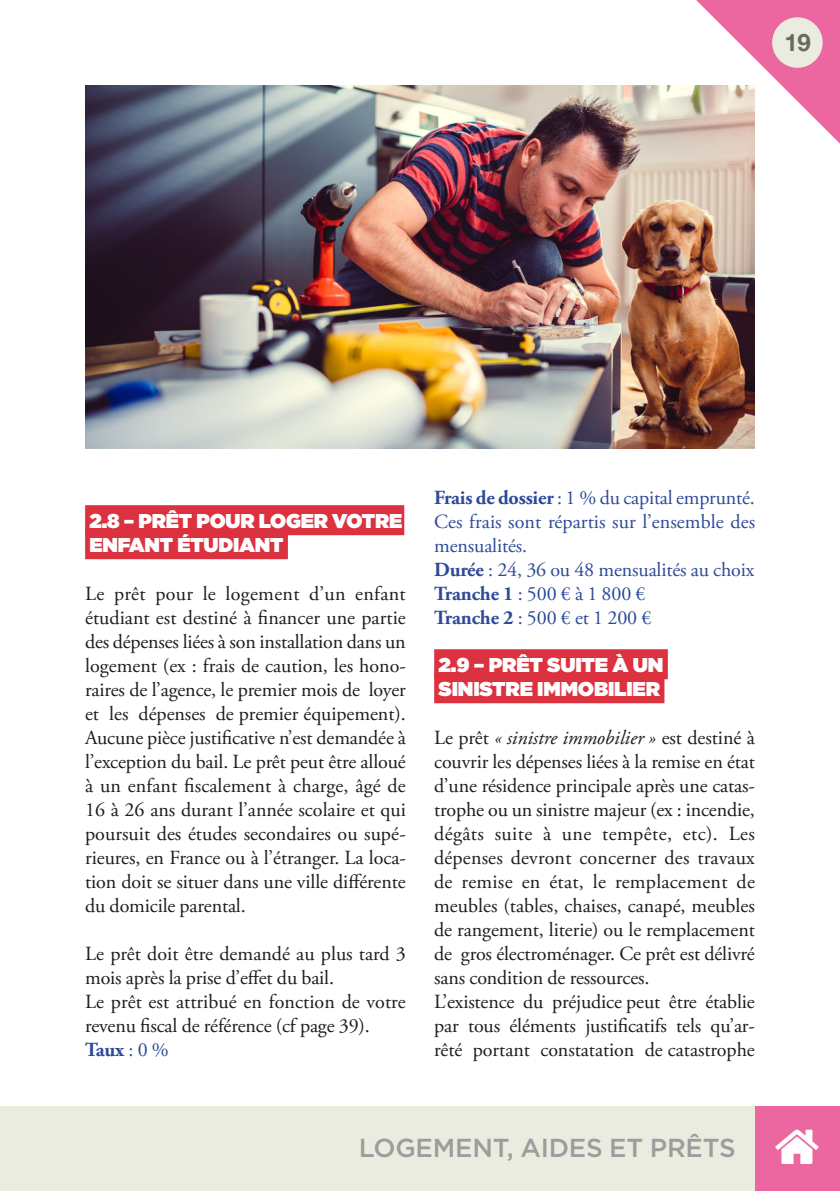
<style>
.page{position:relative;width:840px;height:1191px;background:#fff}
.page>*{position:absolute;margin:0;border:0;box-sizing:border-box;transform-origin:0 0}
.t1{font:500 26px "Gotham";letter-spacing:-.01em;color:#9d9d9d}
.t2{font:700 24px "Helvetica Neue";color:#68695f}
.t3{font:20px/24px "Adobe Garamond Pro";letter-spacing:-.005em;color:#1d1d1b;text-align:justify}
.t4{font:20px/24px "Adobe Garamond Pro";letter-spacing:-.005em;color:#2c4a9a}
.TITRE_NV1{font:900 20px/24px "Gotham";letter-spacing:-.01em;color:#fff}
.t5{font:700 20px "Adobe Garamond Pro";color:#2c4a9a}
.s1{font-weight:400}
.s2{font-weight:700}
.s3{font-style:italic}
</style>
<div class="page">
<svg style="left:696px;top:0;width:143px;height:279px"></svg>
<div style="left:771px;top:17px;width:51px;height:51px;background:#ebece0;border-radius:50%"></div>
<div style="left:0;top:1106px;width:839px;height:85px;background:#ebece0"></div>
<div style="left:754px;top:1106px;width:85px;height:85px;background:#ec66a0"></div>
<img style="left:85px;top:85px;width:669px;height:363px">
<div style="left:85px;top:505px;width:319px;height:30px;background:#dc3240"></div>
<div style="left:85px;top:529px;width:203px;height:30px;background:#dc3240"></div>
<div style="left:434px;top:649px;width:233px;height:30px;background:#dc3240"></div>
<div style="left:434px;top:673px;width:230px;height:30px;background:#dc3240"></div>
<p class="t2" style="left:784px;top:23px;width:28px">19</p>
<p class="TITRE_NV1" style="left:89px;top:509px;width:314px">2.8 – PRÊT POUR LOGER VOTRE<br>ENFANT ÉTUDIANT</p>
<p class="t3" style="left:85px;top:582px;width:322px">Le prêt pour le logement d’un enfant étudiant est destiné à financer une partie des dépenses liées à son installation dans un logement (ex : frais de caution, les hono&shy;raires de l’agence, le premier mois de loyer et les dépenses de premier équipement).<br>Aucune pièce justificative n’est demandée à l’exception du bail. Le prêt peut être alloué à un enfant fiscalement à charge, âgé de 16 à 26 ans durant l’année scolaire et qui poursuit des études secondaires ou supé&shy;rieures, en France ou à l’étranger. La loca&shy;tion doit se situer dans une ville différente du domicile parental.</p>
<p class="t3" style="left:85px;top:942px;width:322px">Le prêt doit être demandé au plus tard 3 mois après la prise d’effet du bail.</p>
<p class="t3" style="left:85px;top:990px;width:322px">Le prêt est attribué en fonction de votre revenu fiscal de référence (cf page 39).</p>
<p class="t5" style="left:85px;top:1038px;width:85px">Taux <span class="s1">: 0 %</span></p>
<p class="t4" style="left:434px;top:486px;width:322px"><span class="s2">Frais de dossier</span> : 1 % du capital emprunté.</p>
<p class="t4" style="left:434px;top:510px;width:322px">Ces frais sont répartis sur l’ensemble des mensualités.</p>
<p class="t4" style="left:434px;top:558px;width:321px"><span class="s2">Durée</span> : 24, 36 ou 48 mensualités au choix</p>
<p class="t4" style="left:434px;top:582px;width:213px"><span class="s2">Tranche 1</span> : 500 € à 1 800 €</p>
<p class="t4" style="left:434px;top:606px;width:219px"><span class="s2">Tranche 2</span> : 500 € et 1 200 €</p>
<p class="TITRE_NV1" style="left:438px;top:653px;width:226px">2.9 – PRÊT SUITE À UN<br>SINISTRE IMMOBILIER</p>
<p class="t3" style="left:434px;top:726px;width:322px">Le prêt <span class="s3">« sinistre immobilier »</span> est destiné à couvrir les dépenses liées à la remise en état d’une résidence principale après une catas&shy;trophe ou un sinistre majeur (ex : incendie, dégâts suite à une tempête, etc). Les dépenses devront concerner des travaux de remise en état, le remplacement de meubles (tables, chaises, canapé, meubles de rangement, literie) ou le remplacement de gros électroménager. Ce prêt est délivré sans condition de ressources.</p>
<p class="t3" style="left:434px;top:990px;width:322px">L’existence du préjudice peut être établie par tous éléments justificatifs tels qu’ar&shy;rêté portant constatation de catastrophe</p>
<h1 class="t1" style="left:358px;top:1130px;width:378px">LOGEMENT, AIDES ET PRÊTS</h1>
</div>
